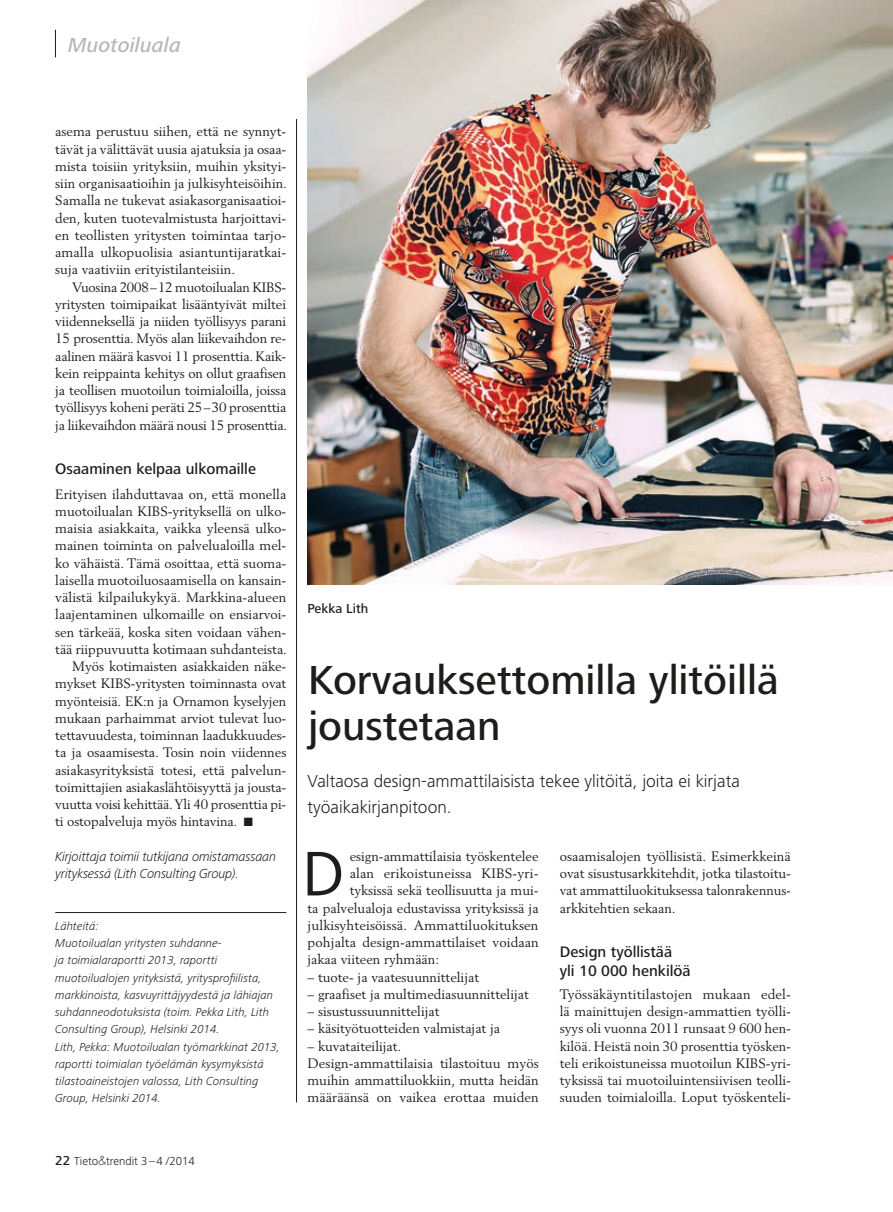
<style>
.page{position:relative;width:893px;height:1212px;background:#fff}
.page>*{position:absolute;margin:0;border:0;box-sizing:border-box;transform-origin:0 0}
.t1{font:65.25px "Frutiger Next LT";color:#1d1d1b}
.t2{font:500 42px/46.5px "Frutiger Next LT";color:#1d1d1b}
.t3{font:italic 500 21px "Frutiger Next LT";color:#b7b7b7}
.t4{font:300 18px/25.5px "Frutiger Next LT";color:#1d1d1b}
.t5{font:500 15.75px/18.8px "Frutiger Next LT";color:#1d1d1b}
.t6{font:13.5px/17.2px "Berling";color:#1d1d1b;text-align:justify}
.t7{font:italic 300 13.5px/17.2px "Frutiger Next LT";letter-spacing:-.02em;color:#1d1d1b}
.t8{font:500 13.5px "Frutiger Next LT";color:#1d1d1b}
.t9{font:italic 300 12px/17.2px "Frutiger Next LT";color:#1d1d1b}
.t10{font:300 12px "Frutiger Next LT";color:#1d1d1b}
.s1{font-weight:500;font-size:13.5px}
.s2{font-family:"Futura"}
</style>
<div class="page">
<img style="left:308px;top:0;width:585px;height:585px">
<hr style="left:55px;top:912px;width:231px;height:1px;background:#1d1d1b">
<hr style="left:296px;top:119px;width:1px;height:983px;background:#1d1d1b">
<svg style="left:55px;top:30px;width:1px;height:27px"></svg>
<h3 class="t3" style="left:68px;top:34px;width:114px">Muotoiluala</h3>
<p class="t6" style="left:55px;top:123px;width:233px">asema perustuu siihen, että ne synnyt&shy;tävät ja välittävät uusia ajatuksia ja osaa&shy;mista toisiin yrityksiin, muihin yksityi&shy;siin organisaatioihin ja julkisyhteisöihin.<br>Samalla ne tukevat asiakasorganisaatioi&shy;den, kuten tuotevalmistusta harjoittavi&shy;en teollisten yritysten toimintaa tarjo&shy;amalla ulkopuolisia asiantuntijaratkai&shy;suja vaativiin erityistilanteisiin.</p>
<p class="t6" style="left:55px;top:278px;width:233px;text-indent:17px">Vuosina 2008–12 muotoilualan KIBS&shy;yritysten toimipaikat lisääntyivät miltei viidenneksellä ja niiden työllisyys parani 15 prosenttia. Myös alan liikevaihdon re&shy;aalinen määrä kasvoi 11 prosenttia. Kaik&shy;kein reippainta kehitys on ollut graafisen ja teollisen muotoilun toimialoilla, joissa työllisyys koheni peräti 25–30 prosenttia ja liikevaihdon määrä nousi 15 prosenttia.</p>
<p class="t5" style="left:55px;top:459px;width:202px">Osaaminen kelpaa ulkomaille</p>
<p class="t6" style="left:55px;top:485px;width:233px">Erityisen ilahduttavaa on, että monella</p>
<p class="t6" style="left:55px;top:502px;width:233px">muotoilualan KIBS-yrityksellä on ulko-</p>
<p class="t6" style="left:55px;top:520px;width:233px">maisia asiakkaita, vaikka yleensä ulko-</p>
<p class="t6" style="left:55px;top:537px;width:233px">mainen toiminta on palvelualoilla mel-</p>
<p class="t6" style="left:55px;top:554px;width:233px">ko vähäistä. Tämä osoittaa, että suoma-</p>
<p class="t6" style="left:55px;top:571px;width:233px">laisella muotoiluosaamisella on kansain-</p>
<p class="t6" style="left:55px;top:589px;width:233px">välistä kilpailukykyä. Markkina-alueen</p>
<p class="t6" style="left:55px;top:606px;width:233px">laajentaminen ulkomaille on ensiarvoi-</p>
<p class="t6" style="left:55px;top:623px;width:233px">sen tärkeää, koska siten voidaan vähen-</p>
<p class="t6" style="left:55px;top:640px;width:233px">tää riippuvuutta kotimaan suhdanteista.</p>
<p class="t6" style="left:72px;top:658px;width:216px">Myös kotimaisten asiakkaiden näke-</p>
<p class="t6" style="left:55px;top:675px;width:233px">mykset KIBS-yritysten toiminnasta ovat</p>
<p class="t6" style="left:55px;top:692px;width:233px">myönteisiä. EK:n ja Ornamon kyselyjen</p>
<p class="t6" style="left:55px;top:709px;width:233px">mukaan parhaimmat arviot tulevat luo-</p>
<p class="t6" style="left:55px;top:727px;width:233px">tettavuudesta, toiminnan laadukkuudes-</p>
<p class="t6" style="left:55px;top:744px;width:233px">ta ja osaamisesta. Tosin noin viidennes</p>
<p class="t6" style="left:55px;top:761px;width:233px">asiakasyrityksistä totesi, että palvelun-</p>
<p class="t6" style="left:55px;top:778px;width:233px">toimittajien asiakaslähtöisyyttä ja jousta-</p>
<p class="t6" style="left:55px;top:796px;width:233px">vuutta voisi kehittää. Yli 40 prosenttia pi-</p>
<p class="t6" style="left:55px;top:813px;width:199px">ti ostopalveluja myös hintavina. ■</p>
<p class="t7" style="left:55px;top:848px;width:222px">Kirjoittaja toimii tutkijana omistamassaan yrityksessä (Lith Consulting Group).</p>
<p class="t9" style="left:55px;top:917px;width:226px">Lähteitä:<br>Muotoilualan yritysten suhdanne-<br>ja toimialaraportti 2013, raportti muotoilualojen yrityksistä, yritysprofiilista, markkinoista, kasvuyrittäjyydestä ja lähiajan suhdanneodotuksista (toim. Pekka Lith, Lith Consulting Group), Helsinki 2014.<br>Lith, Pekka: Muotoilualan työmarkkinat 2013, raportti toimialan työelämän kysymyksistä tilastoaineistojen valossa, Lith Consulting Group, Helsinki 2014.</p>
<p class="t10" style="left:55px;top:1154px;width:141px"><span class="s1">22</span> Tieto<span class="s2">&amp;</span>trendit 3–4 /2014</p>
<p class="t8" style="left:308px;top:600px;width:62px">Pekka Lith</p>
<h2 class="t2" style="left:308px;top:656px;width:472px">Korvauksettomilla ylitöillä joustetaan</h2>
<h3 class="t4" style="left:308px;top:769px;width:434px">Valtaosa design-ammattilaisista tekee ylitöitä, joita ei kirjata työaikakirjanpitoon.</h3>
<h1 class="t1" style="left:302px;top:837px;width:44px">D</h1>
<p class="t6" style="left:350px;top:847px;width:190px">esign-ammattilaisia työskentelee</p>
<p class="t6" style="left:350px;top:865px;width:190px">alan erikoistuneissa KIBS-yri-</p>
<p class="t6" style="left:350px;top:882px;width:190px">tyksissä sekä teollisuutta ja mui-</p>
<p class="t6" style="left:308px;top:899px;width:233px">ta palvelualoja edustavissa yrityksissä ja</p>
<p class="t6" style="left:308px;top:916px;width:232px">julkisyhteisöissä. Ammattiluokituksen</p>
<p class="t6" style="left:308px;top:934px;width:233px">pohjalta design-ammattilaiset voidaan</p>
<p class="t6" style="left:308px;top:951px;width:133px">jakaa viiteen ryhmään:</p>
<p class="t6" style="left:308px;top:968px;width:173px">– tuote- ja vaatesuunnittelijat</p>
<p class="t6" style="left:308px;top:985px;width:223px">– graafiset ja multimediasuunnittelijat</p>
<p class="t6" style="left:308px;top:1003px;width:134px">– sisustussuunnittelijat</p>
<p class="t6" style="left:308px;top:1020px;width:194px">– käsityötuotteiden valmistajat ja</p>
<p class="t6" style="left:308px;top:1037px;width:233px;text-align:left">– kuvataiteilijat.<br>Design-ammattilaisia tilastoituu myös muihin ammattiluokkiin, mutta heidän määräänsä on vaikea erottaa muiden</p>
<p class="t6" style="left:560px;top:847px;width:233px">osaamisalojen työllisistä. Esimerkkeinä ovat sisustusarkkitehdit, jotka tilastoitu&shy;vat ammattiluokituksessa talonrakennus&shy;arkkitehtien sekaan.</p>
<p class="t5" style="left:560px;top:942px;width:132px">Design työllistää yli 10 000 henkilöä</p>
<p class="t6" style="left:560px;top:985px;width:233px">Työssäkäyntitilastojen mukaan edel&shy;lä mainittujen design-ammattien työlli&shy;syys oli vuonna 2011 runsaat 9 600 hen&shy;kilöä. Heistä noin 30 prosenttia työsken&shy;teli erikoistuneissa muotoilun KIBS-yri&shy;tyksissä tai muotoiluintensiivisen teolli&shy;suuden toimialoilla. Loput työskenteli-</p>
</div>
